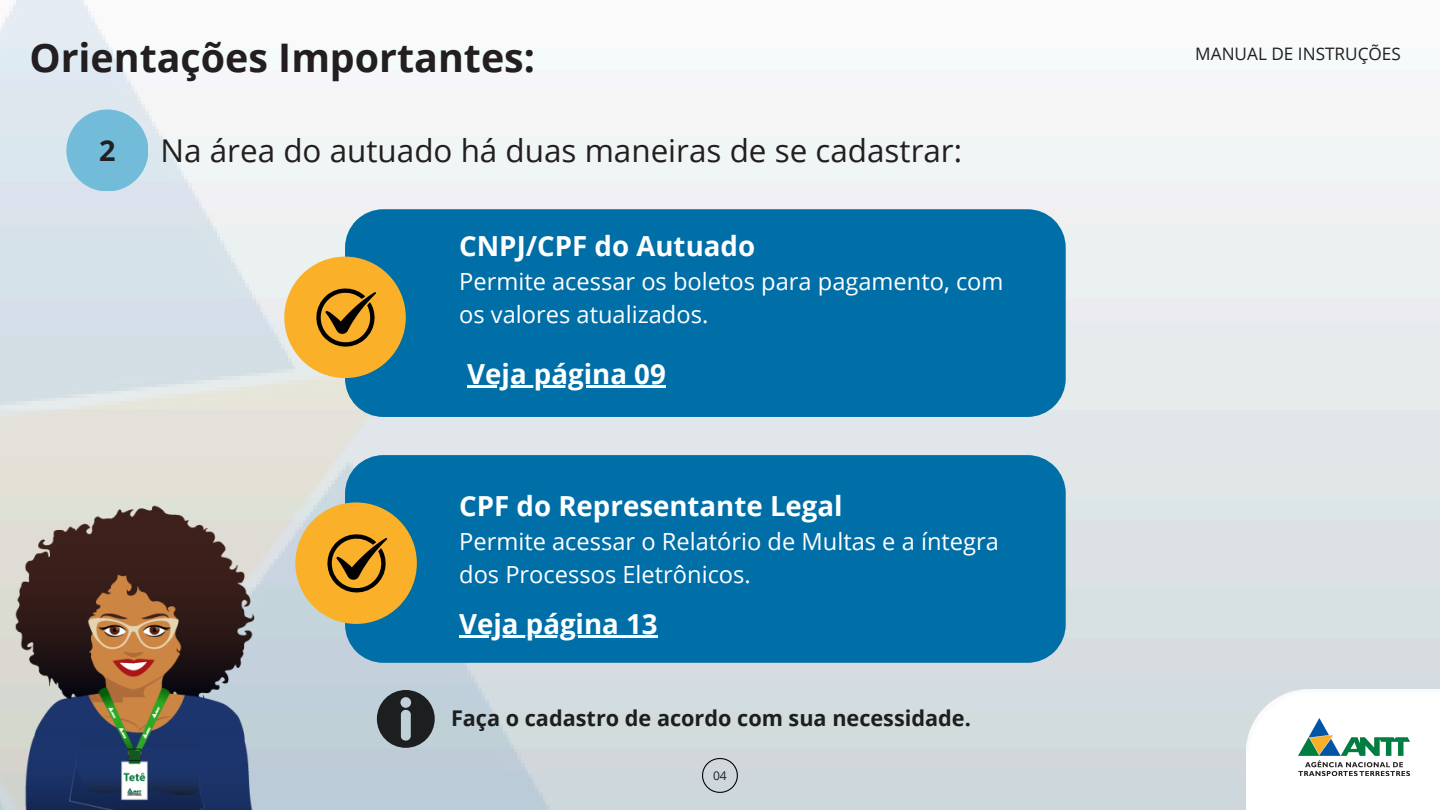
<style>
.page{position:relative;width:1440px;height:810px;background:#fff}
.page>*{position:absolute;margin:0;border:0;box-sizing:border-box;transform-origin:0 0}
.t1{font:700 39.4px "Open Sans";color:#231e1f}
.t2{font:31.4px "Open Sans";color:#231e1f}
.t3{font:700 28.8px "Open Sans";color:#231e1f}
.t4{font:700 27.7px "Open Sans";color:#fff}
.t5{font:23.7px/33px "Open Sans";color:#fff}
.t6{font:700 21.7px "Open Sans";color:#1d1e1f}
.t7{font:17.2px "Open Sans";color:#231e1f}
.t8{font:12.1px "Open Sans";color:#231e1f}
</style>
<div class="page">
<img style="left:567px;top:135px;width:873px;height:675px">
<img style="left:1246px;top:690px;width:194px;height:120px">
<img style="left:1298px;top:719px;width:112px;height:56px">
<img style="left:0;top:0;width:567px;height:810px">
<div style="left:345px;top:209px;width:721px;height:208px;background:#006fa8"></div>
<div style="left:345px;top:455px;width:721px;height:208px;background:#006fa8"></div>
<svg style="left:377px;top:690px;width:58px;height:58px;background:#52585c"></svg>
<img style="left:0;top:490px;width:279px;height:320px">
<div style="left:66px;top:110px;width:82px;height:81px;background:#72bbd9;border-radius:50%"></div>
<div style="left:284px;top:257px;width:122px;height:121px;background:#fab028;border-radius:50%"></div>
<svg style="left:316px;top:288px;width:61px;height:59px"></svg>
<div style="left:295px;top:502px;width:122px;height:122px;background:#fab028;border-radius:50%"></div>
<svg style="left:327px;top:534px;width:61px;height:59px"></svg>
<hr style="left:467px;top:385px;width:199px;height:3px;background:#fff">
<hr style="left:459px;top:636px;width:199px;height:2px;background:#fff">
<img style="left:703px;top:758px;width:34px;height:35px">
<h5 class="t1" style="left:29px;top:29px;width:507px">Orientações Importantes:</h5>
<p class="t3" style="left:99px;top:130px;width:18px">2</p>
<p class="t2" style="left:161px;top:128px;width:803px">Na área do autuado há duas maneiras de se cadastrar:</p>
<p class="t4" style="left:459px;top:227px;width:297px">CNPJ/CPF do Autuado</p>
<p class="t5" style="left:459px;top:264px;width:546px">Permite acessar os boletos para pagamento, com os valores atualizados.</p>
<h3 class="t4" style="left:467px;top:354px;width:200px">Veja página 09</h3>
<h2 class="t4" style="left:459px;top:487px;width:385px">CPF do Representante Legal</h2>
<h2 class="t5" style="left:459px;top:524px;width:541px">Permite acessar o Relatório de Multas e a íntegra dos Processos Eletrônicos.</h2>
<h5 class="t4" style="left:459px;top:604px;width:200px">Veja página 13</h5>
<p class="t6" style="left:451px;top:703px;width:521px">Faça o cadastro de acordo com sua necessidade.</p>
<p class="t8" style="left:713px;top:767px;width:15px">04</p>
<p class="t7" style="left:1195px;top:42px;width:207px">MANUAL DE INSTRUÇÕES</p>
</div>
